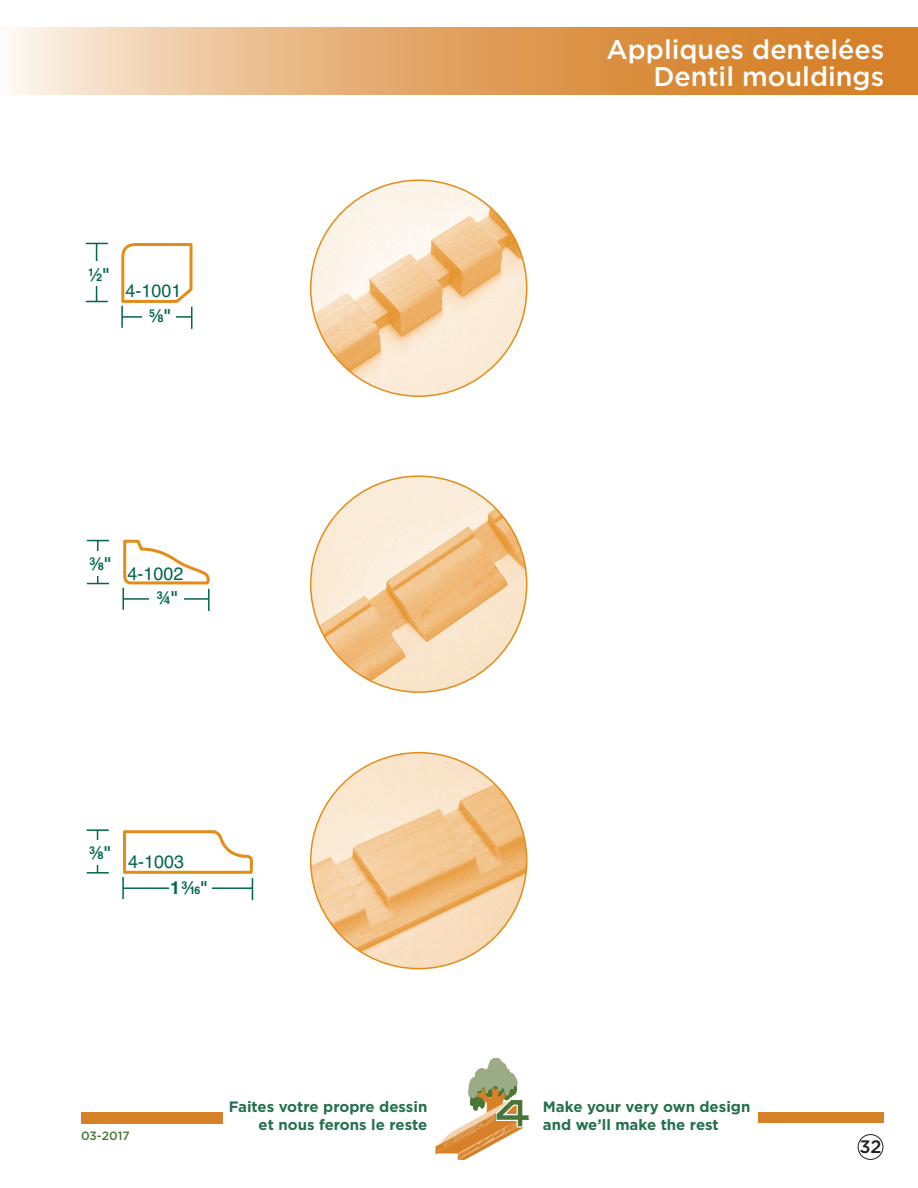
<style>
.page{position:relative;width:918px;height:1188px;background:#fff}
.page>*{position:absolute;margin:0;border:0;box-sizing:border-box;transform-origin:0 0}
.t1{font:500 27px/27px "Gotham";color:#fff;text-align:right}
.t2{font:700 18px "Helv FB";color:#01674d}
.t3{font:18px "Helvetica";color:#01674d}
.t4{font:500 18px "Gotham";color:#231f20}
.t5{font:700 15px/18px "Gotham";color:#25704f;text-align:right}
.t6{font:500 12px "Gotham";color:#497636}
.s1{font-family:"Helvetica"}
</style>
<div class="page">
<svg style="left:436px;top:1058px;width:94px;height:102px"></svg>
<div style="left:81px;top:1112px;width:142px;height:12px;background:#d68127"></div>
<div style="left:759px;top:1113px;width:125px;height:10px;background:#d68127"></div>
<svg style="left:6px;top:27px;width:912px;height:67px;background:#e3a96c"></svg>
<div style="left:858px;top:1134px;width:25px;height:26px;border:1px solid #231f20;border-radius:50%"></div>
<hr style="left:96px;top:243px;width:1px;height:58px;background:#01674d">
<svg style="left:86px;top:243px;width:22px;height:1px"></svg>
<svg style="left:86px;top:301px;width:22px;height:1px"></svg>
<div style="left:81px;top:261px;width:36px;height:25px;background:#fff"></div>
<svg style="left:121px;top:243px;width:72px;height:86px"></svg>
<hr style="left:97px;top:541px;width:1px;height:43px;background:#01674d">
<svg style="left:87px;top:540px;width:22px;height:1px"></svg>
<svg style="left:87px;top:583px;width:22px;height:1px"></svg>
<div style="left:81px;top:551px;width:37px;height:25px;background:#fff"></div>
<hr style="left:208px;top:589px;width:2px;height:22px;background:#01674d">
<svg style="left:122px;top:539px;width:88px;height:71px"></svg>
<hr style="left:97px;top:830px;width:1px;height:43px;background:#01674d">
<hr style="left:87px;top:829px;width:22px;height:2px;background:#01674d">
<hr style="left:87px;top:872px;width:22px;height:2px;background:#01674d">
<div style="left:81px;top:841px;width:37px;height:24px;background:#fff"></div>
<svg style="left:122px;top:830px;width:132px;height:70px"></svg>
<img style="left:311px;top:180px;width:216px;height:216px;border-radius:108px">
<img style="left:311px;top:476px;width:216px;height:216px;border-radius:108px">
<img style="left:311px;top:753px;width:216px;height:216px;border-radius:108px">
<p class="t2" style="left:89px;top:264px;width:21px">!/2”</p>
<p class="t3" style="left:126px;top:277px;width:58px">4-1001</p>
<p class="t2" style="left:150px;top:306px;width:22px">%/8”</p>
<p class="t2" style="left:90px;top:553px;width:22px">#/8”</p>
<p class="t3" style="left:128px;top:560px;width:58px">4-1002</p>
<p class="t2" style="left:157px;top:588px;width:22px">#/4”</p>
<h1 class="t1" style="left:607px;top:35px;width:279px">Appliques dentelées<br>Dentil mouldings</h1>
<p class="t2" style="left:90px;top:843px;width:22px">#/8”</p>
<p class="t3" style="left:128px;top:848px;width:58px">4-1003</p>
<p class="t2" style="left:170px;top:877px;width:38px"><span class="s1">1</span> #/16”</p>
<p class="t6" style="left:81px;top:1129px;width:50px">03-2017</p>
<p class="t5" style="left:229px;top:1098px;width:200px">Faites votre propre dessin et nous ferons le reste</p>
<p class="t5" style="left:543px;top:1098px;width:209px;text-align:left">Make your very own design and we’ll make the rest</p>
<p class="t4" style="left:859px;top:1136px;width:24px">32</p>
</div>
